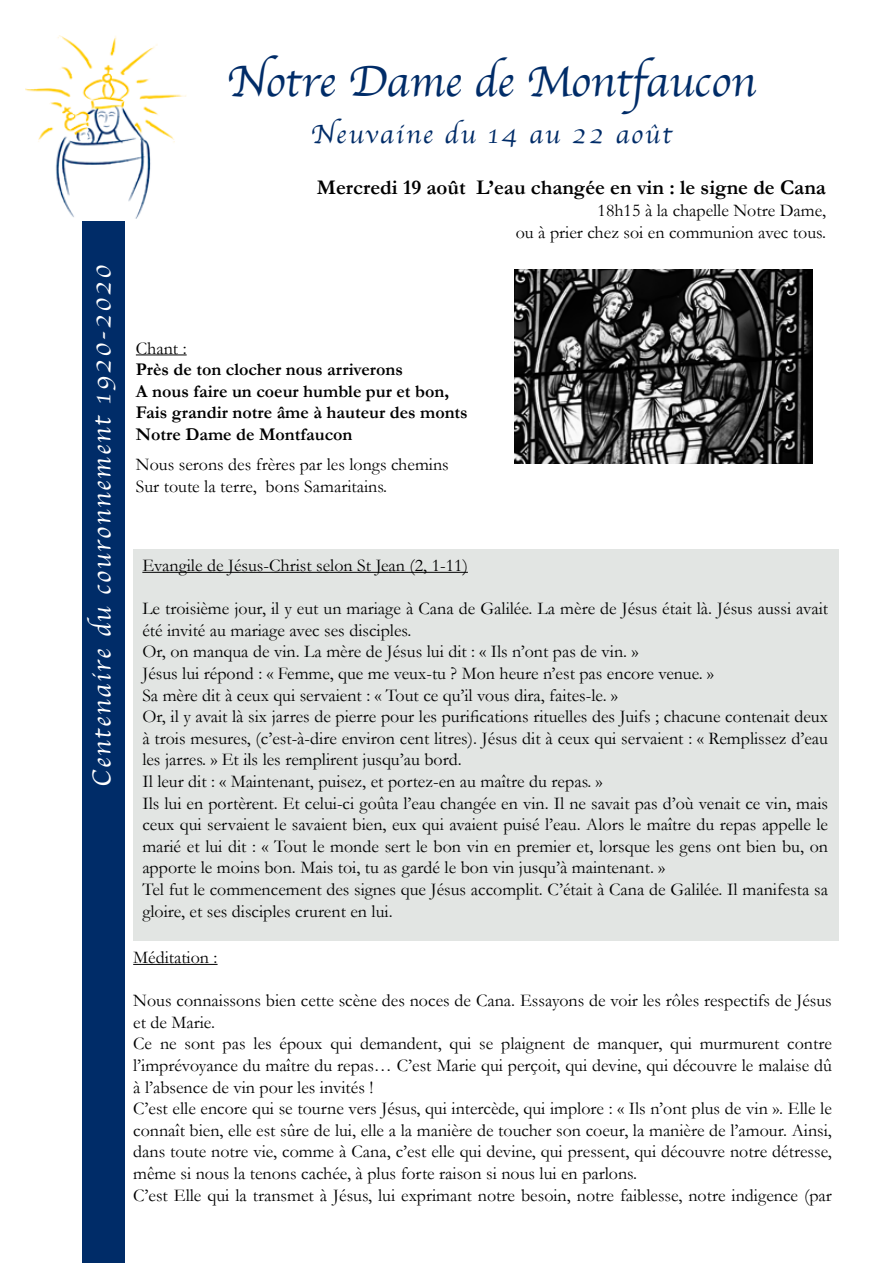
<style>
.page{position:relative;width:893px;height:1263px;background:#fff}
.page>*{position:absolute;margin:0;border:0;box-sizing:border-box;transform-origin:0 0}
.t1{font:45px "Apple Chancery";color:#002c68}
.t2{font:27px "Apple Chancery";letter-spacing:.075em;color:#fff}
.t3{font:27px "Apple Chancery";letter-spacing:.075em;color:#002c68}
.t4{font:700 21px "Garamond";color:#000}
.t5{font:18px/21.6px "Garamond";color:#000}
.t6{font:700 18px/21.6px "Garamond";color:#000}
</style>
<div class="page">
<div style="left:133px;top:550px;width:706px;height:391px;background:#e2e5e3"></div>
<div style="left:83px;top:221px;width:42px;height:1042px;background:#002c68"></div>
<img style="left:26px;top:36px;width:160px;height:183px">
<hr style="left:136px;top:354px;width:51px;height:1px;background:#000">
<hr style="left:142px;top:572px;width:326px;height:1px;background:#000">
<hr style="left:133px;top:964px;width:85px;height:1px;background:#000">
<img style="left:514px;top:270px;width:298px;height:193px">
<h2 class="t2" style="left:80px;top:787px;width:523px;rotate:-90deg">Centenaire du couronnement 1920-2020</h2>
<h1 class="t1" style="left:226px;top:46px;width:531px">Notre Dame de Montfaucon</h1>
<h2 class="t3" style="left:311px;top:113px;width:362px">Neuvaine du 14 au 22 août</h2>
<p class="t4" style="left:317px;top:175px;width:511px">Mercredi 19 août L’eau changée en vin : le signe de Cana</p>
<p class="t5" style="left:516px;top:199px;width:312px;text-align:right">18h15 à la chapelle Notre Dame,<br>ou à prier chez soi en communion avec tous.</p>
<p class="t5" style="left:136px;top:337px;width:52px">Chant :</p>
<p class="t6" style="left:136px;top:358px;width:333px">Près de ton clocher nous arriverons<br>A nous faire un coeur humble pur et bon, Fais grandir notre âme à hauteur des monts Notre Dame de Montfaucon</p>
<p class="t5" style="left:136px;top:453px;width:314px">Nous serons des frères par les longs chemins<br>Sur toute la terre, bons Samaritains.</p>
<p class="t5" style="left:142px;top:554px;width:327px">Evangile de Jésus-Christ selon St Jean (2, 1-11)</p>
<p class="t5" style="left:142px;top:597px;width:687px">Le troisième jour, il y eut un mariage à Cana de Galilée. La mère de Jésus était là. Jésus aussi avait été invité au mariage avec ses disciples.<br>Or, on manqua de vin. La mère de Jésus lui dit : « Ils n’ont pas de vin. »<br>Jésus lui répond : « Femme, que me veux-tu ? Mon heure n’est pas encore venue. »<br>Sa mère dit à ceux qui servaient : « Tout ce qu’il vous dira, faites-le. »<br>Or, il y avait là six jarres de pierre pour les purifications rituelles des Juifs ; chacune contenait deux à trois mesures, (c’est-à-dire environ cent litres). Jésus dit à ceux qui servaient : « Remplissez d’eau les jarres. » Et ils les remplirent jusqu’au bord.<br>Il leur dit : « Maintenant, puisez, et portez-en au maître du repas. »<br>Ils lui en portèrent. Et celui-ci goûta l’eau changée en vin. Il ne savait pas d’où venait ce vin, mais ceux qui servaient le savaient bien, eux qui avaient puisé l’eau. Alors le maître du repas appelle le marié et lui dit : « Tout le monde sert le bon vin en premier et, lorsque les gens ont bien bu, on apporte le moins bon. Mais toi, tu as gardé le bon vin jusqu’à maintenant. »<br>Tel fut le commencement des signes que Jésus accomplit. C’était à Cana de Galilée. Il manifesta sa gloire, et ses disciples crurent en lui.</p>
<p class="t5" style="left:133px;top:946px;width:86px">Méditation :</p>
<p class="t5" style="left:133px;top:989px;width:700px">Nous connaissons bien cette scène des noces de Cana. Essayons de voir les rôles respectifs de Jésus et de Marie.<br>Ce ne sont pas les époux qui demandent, qui se plaignent de manquer, qui murmurent contre l’imprévoyance du maître du repas… C’est Marie qui perçoit, qui devine, qui découvre le malaise dû à l’absence de vin pour les invités !<br>C’est elle encore qui se tourne vers Jésus, qui intercède, qui implore : « Ils n’ont plus de vin ». Elle le connaît bien, elle est sûre de lui, elle a la manière de toucher son coeur, la manière de l’amour. Ainsi, dans toute notre vie, comme à Cana, c’est elle qui devine, qui pressent, qui découvre notre détresse, même si nous la tenons cachée, à plus forte raison si nous lui en parlons.<br>C’est Elle qui la transmet à Jésus, lui exprimant notre besoin, notre faiblesse, notre indigence (par</p>
</div>
